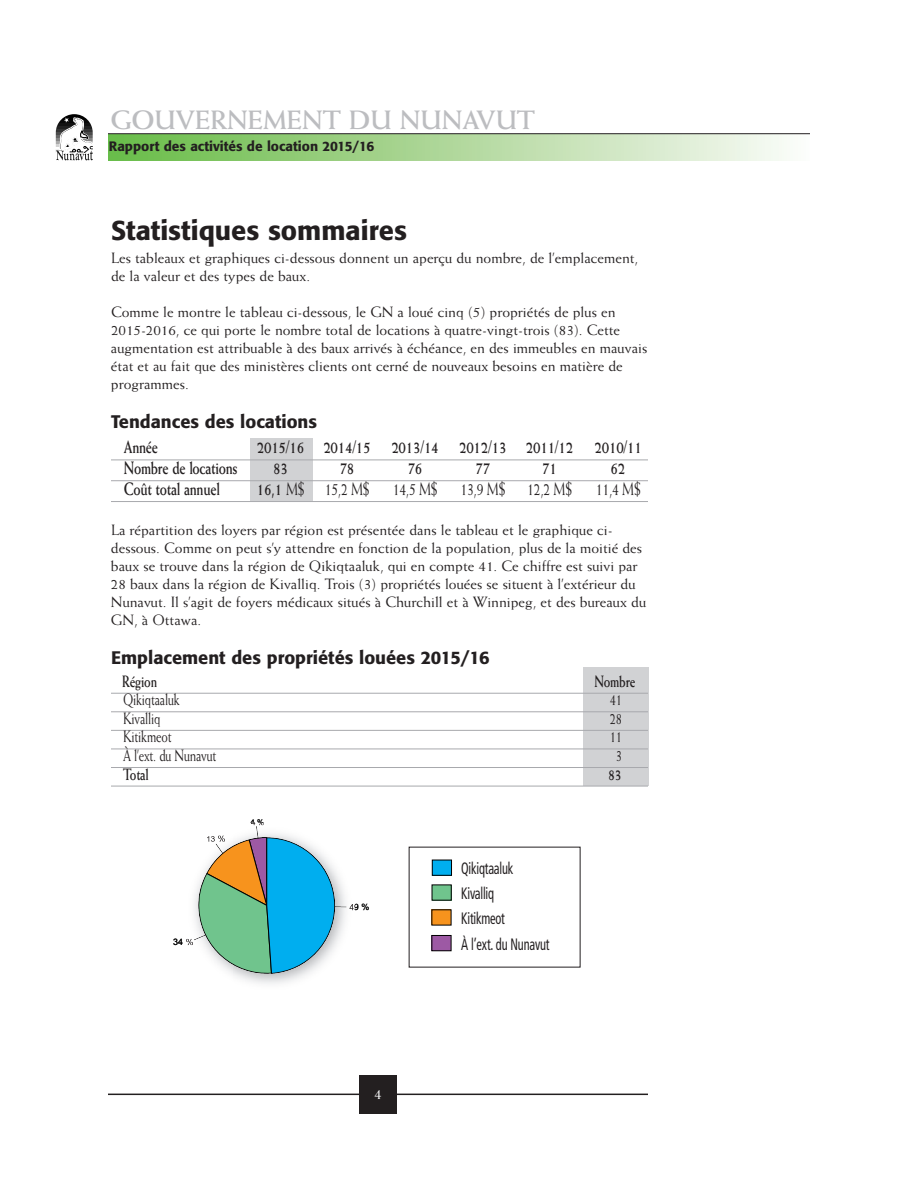
<style>
.page{position:relative;width:918px;height:1188px;background:#fff}
.page>*{position:absolute;margin:0;border:0;box-sizing:border-box;transform-origin:0 0}
.t1{font:500 27px "Formata";color:#231f20}
.t2{font:700 26.7px "Weiss";color:#bcbdc0}
.t3{font:700 18px "Weiss";letter-spacing:-.015em;color:#231f20;scale:.75 1}
.t4{font:500 18px "Formata";color:#231f20}
.t5{font:18px "Weiss";letter-spacing:-.015em;color:#231f20;scale:.75 1}
.t6{font:16.5px "Weiss";letter-spacing:-.015em;color:#231f20;scale:.75 1}
.t7{font:condensed 16.5px/25.3px "Frutiger";letter-spacing:-.015em;color:#231f20;scale:.75 1}
.t8{font:700 16.5px "Weiss";letter-spacing:-.015em;color:#231f20;scale:.75 1}
.t9{font:15px/18px "Weiss";color:#231f20}
.t10{font:15px "Weiss";color:#fff}
.t11{font:500 13.5px "Formata";color:#231f20}
.t12{font:9px "Arial";color:#000}
.t13{font:7.95px "Arial";color:#000}
.s1{font-weight:700}
</style>
<div class="page">
<div style="left:583px;top:667px;width:65px;height:119px;background:#d1d2d4"></div>
<div style="left:108px;top:134px;width:702px;height:26px;background:linear-gradient(to right,#68ba46,#fbfaf8)"></div>
<hr style="left:108px;top:133px;width:702px;height:1px;background:#231f20">
<hr style="left:108px;top:1094px;width:540px;height:1px;background:#231f20">
<div style="left:359px;top:1075px;width:38px;height:39px;background:#231f20"></div>
<svg style="left:55px;top:114px;width:38px;height:47px"></svg>
<div style="left:250px;top:438px;width:63px;height:63px;background:#d1d2d4"></div>
<hr style="left:111px;top:460px;width:537px;height:1px;background:#a8a9ad">
<hr style="left:111px;top:480px;width:537px;height:1px;background:#a8a9ad">
<hr style="left:111px;top:501px;width:537px;height:1px;background:#a8a9ad">
<hr style="left:111px;top:693px;width:537px;height:1px;background:#a8a9ad">
<hr style="left:111px;top:712px;width:537px;height:1px;background:#a8a9ad">
<hr style="left:111px;top:730px;width:537px;height:1px;background:#a8a9ad">
<hr style="left:111px;top:749px;width:537px;height:1px;background:#a8a9ad">
<hr style="left:111px;top:767px;width:537px;height:1px;background:#a8a9ad">
<hr style="left:111px;top:786px;width:537px;height:1px;background:#a8a9ad">
<div style="left:432px;top:860px;width:20px;height:15px;background:#00aeef"></div>
<div style="left:432px;top:860px;width:20px;height:16px;border:1px solid #000"></div>
<div style="left:432px;top:885px;width:19px;height:15px;background:#70c48d"></div>
<div style="left:432px;top:910px;width:19px;height:15px;background:#f7931d"></div>
<div style="left:432px;top:935px;width:19px;height:16px;background:#9d59a4"></div>
<div style="left:432px;top:935px;width:19px;height:16px;border:1px solid #000"></div>
<svg style="left:186px;top:823px;width:170px;height:153px"></svg>
<h2 class="t2" style="left:110px;top:111px;width:426px">GOUVERNEMENT DU NUNAVUT</h2>
<p class="t11" style="left:109px;top:140px;width:267px">Rapport des activités de location 2015/16</p>
<h1 class="t1" style="left:111px;top:218px;width:297px">Statistiques sommaires</h1>
<p class="t9" style="left:111px;top:250px;width:529px">Les tableaux et graphiques ci-dessous donnent un aperçu du nombre, de l’emplacement, de la valeur et des types de baux.</p>
<p class="t9" style="left:111px;top:304px;width:538px">Comme le montre le tableau ci-dessous, le GN a loué cinq (5) propriétés de plus en 2015-2016, ce qui porte le nombre total de locations à quatre-vingt-trois (83). Cette augmentation est attribuable à des baux arrivés à échéance, en des immeubles en mauvais état et au fait que des ministères clients ont cerné de nouveaux besoins en matière de programmes.</p>
<p class="t4" style="left:111px;top:414px;width:208px">Tendances des locations</p>
<p class="t3" style="left:124px;top:441px;width:47px">Année</p>
<p class="t3" style="left:257px;top:441px;width:515px">2015/16 2014/15 2013/14 2012/13 2011/12 2010/11</p>
<p class="t3" style="left:124px;top:462px;width:153px">Nombre de locations</p>
<p class="t3" style="left:273px;top:462px;width:21px">83</p>
<p class="t3" style="left:340px;top:462px;width:21px">78</p>
<p class="t3" style="left:408px;top:462px;width:21px">76</p>
<p class="t3" style="left:475px;top:462px;width:21px">77</p>
<p class="t3" style="left:542px;top:462px;width:21px">71</p>
<p class="t3" style="left:611px;top:462px;width:21px">62</p>
<p class="t3" style="left:124px;top:483px;width:130px">Coût total annuel</p>
<p class="t5" style="left:257px;top:482px;width:152px"><span class="s1">16,1</span> M$ 15,2 M$</p>
<p class="t5" style="left:393px;top:482px;width:61px">14,5 M$</p>
<p class="t5" style="left:461px;top:482px;width:150px">13,9 M$ 12,2 M$</p>
<p class="t5" style="left:596px;top:482px;width:61px">11,4 M$</p>
<p class="t9" style="left:111px;top:522px;width:537px">La répartition des loyers par région est présentée dans le tableau et le graphique ci&shy;dessous. Comme on peut s’y attendre en fonction de la population, plus de la moitié des baux se trouve dans la région de Qikiqtaaluk, qui en compte 41. Ce chiffre est suivi par 28 baux dans la région de Kivalliq. Trois (3) propriétés louées se situent à l’extérieur du Nunavut. Il s’agit de foyers médicaux situés à Churchill et à Winnipeg, et des bureaux du GN, à Ottawa.</p>
<p class="t4" style="left:111px;top:650px;width:380px">Emplacement des propriétés louées 2015/16</p>
<p class="t8" style="left:122px;top:675px;width:48px">Région</p>
<p class="t8" style="left:594px;top:675px;width:56px">Nombre</p>
<p class="t6" style="left:123px;top:694px;width:77px">Qikiqtaaluk</p>
<p class="t6" style="left:610px;top:694px;width:18px">41</p>
<p class="t6" style="left:123px;top:712px;width:52px">Kivalliq</p>
<p class="t6" style="left:610px;top:712px;width:18px">28</p>
<p class="t6" style="left:123px;top:731px;width:66px">Kitikmeot</p>
<p class="t6" style="left:610px;top:731px;width:18px">11</p>
<p class="t6" style="left:123px;top:749px;width:126px">À l’ext. du Nunavut</p>
<p class="t6" style="left:616px;top:749px;width:10px">3</p>
<p class="t8" style="left:123px;top:768px;width:36px">Total</p>
<p class="t8" style="left:608px;top:768px;width:20px">83</p>
<p class="t12" style="left:173px;top:937px;width:22px">34%</p>
<p class="t13" style="left:251px;top:818px;width:15px">4 %</p>
<p class="t12" style="left:349px;top:902px;width:22px">49 %</p>
<p class="t10" style="left:374px;top:1088px;width:9px">4</p>
<p class="t7" style="left:461px;top:856px;width:119px">Qikiqtaaluk<br>Kivalliq<br>Kitikmeot<br>À l’ext. du Nunavut</p>
</div>
